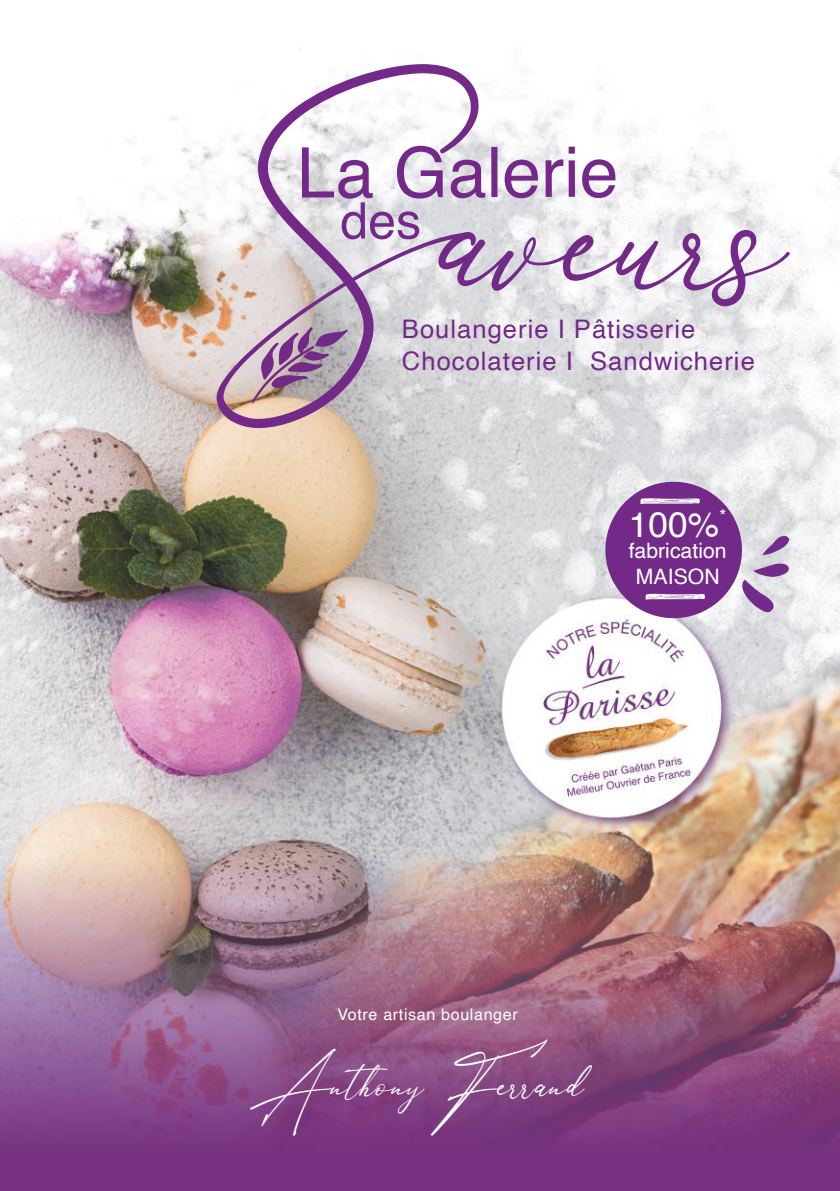
<style>
.page{position:relative;width:840px;height:1191px;background:#fff}
.page>*{position:absolute;margin:0;border:0;box-sizing:border-box;transform-origin:0 0}
.t1{font:69.8px "Helvetica";color:#73288a}
.t2{font:50.2px "Helvetica";color:#73288a}
.t3{font:35.4px "Helvetica";color:#fff}
.t4{font:35.2px "Anthoni Signature";letter-spacing:.04em;color:#fff}
.t5{font:25.6px/31.6px "Helvetica";letter-spacing:.04em;color:#722988}
.t6{font:21.2px/25.4px "Helvetica";letter-spacing:-.005em;color:#fff;text-align:center}
.t7{font:16px "Helvetica";letter-spacing:.04em;color:#fff}
</style>
<div class="page">
<img style="left:0;top:87px;width:839px;height:1104px">
<svg style="left:216px;top:64px;width:294px;height:364px"></svg>
<svg style="left:491px;top:230px;width:298px;height:76px"></svg>
<svg style="left:251px;top:327px;width:97px;height:76px;background:#a789a4"></svg>
<svg style="left:600px;top:477px;width:216px;height:146px"></svg>
<h1 class="t1" style="left:296px;top:145px;width:323px">La Galerie</h1>
<h2 class="t2" style="left:340px;top:201px;width:82px">des</h2>
<p class="t5" style="left:402px;top:315px;width:354px">Boulangerie I Pâtisserie<br>Chocolaterie I Sandwicherie</p>
<h3 class="t3" style="left:628px;top:510px;width:99px">100%<sup>*</sup></h3>
<p class="t6" style="left:628px;top:539px;width:99px">fabrication<br>MAISON</p>
<p class="t7" style="left:337px;top:1008px;width:182px">Votre artisan boulanger</p>
<h3 class="t4" style="left:256px;top:1056px;width:329px">Anthony Ferrand</h3>
</div>
